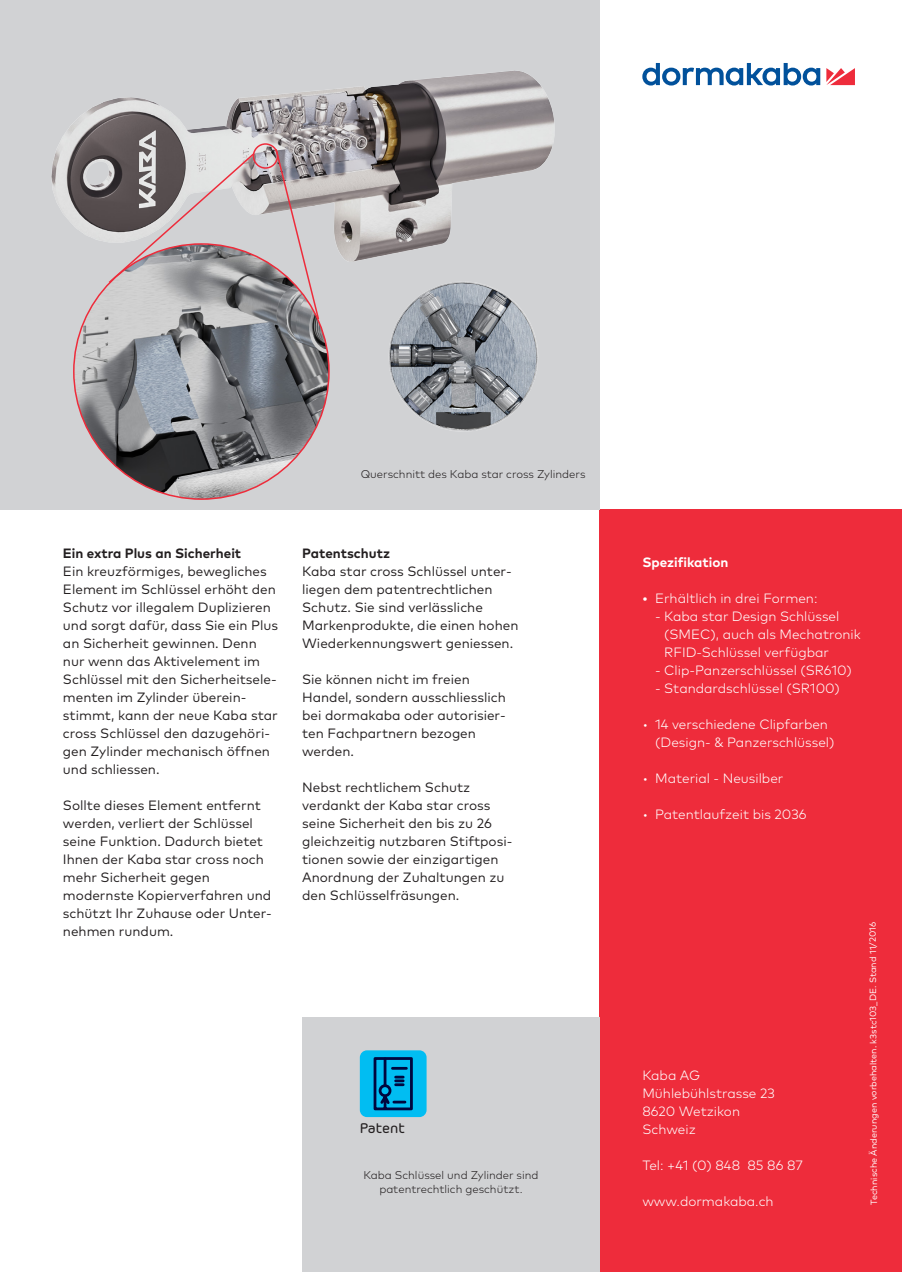
<style>
.page{position:relative;width:902px;height:1272px;background:#fff}
.page>*{position:absolute;margin:0;border:0;box-sizing:border-box;transform-origin:0 0}
.t1{font:500 13.95px "Morebi Rounded";color:#231f20}
.Descriptor_light_bla{font:13.5px/18px "Mark Pro";color:#231f20}
.Descriptor_bold_blac{font:13.5px/18px "Mark Pro";color:#231f20}
.Descriptor_bold_ligh{font:300 13.5px/18px "Mark Pro";color:#fff}
.Descriptor_light_bla-2{font:700 13.5px "Mark Pro";color:#231f20}
.Descriptor_bold_ligh-2{font:700 13.5px "Mark Pro";color:#fff}
.Descriptor_bold_blac-2{font:700 13.5px "Mark Pro";color:#231f20}
.Margin_light_black_7{font:300 11.25px/14.2px "Mark Pro";color:#231f20;text-align:center}
.t2{font:9px "Mark Pro";letter-spacing:-.005em;color:#fff}
.s1{font-family:"Georgia Pro";font-weight:400}
.s2{color:#ee2c3b}
</style>
<div class="page">
<svg style="left:826px;top:68px;width:29px;height:17px"></svg>
<svg style="left:642px;top:63px;width:178px;height:23px"></svg>
<div style="left:600px;top:510px;width:302px;height:762px;background:#ee2c3b"></div>
<div style="left:302px;top:1017px;width:298px;height:255px;background:#d1d2d4"></div>
<div style="left:0;top:0;width:600px;height:510px;background:#d1d2d4"></div>
<img style="left:51px;top:71px;width:504px;height:289px">
<div style="left:360px;top:1050px;width:67px;height:67px;background:#01bdf2;border-radius:7px"></div>
<svg style="left:373px;top:1057px;width:40px;height:54px"></svg>
<hr style="left:384px;top:1059px;width:2px;height:26px;background:#00073f">
<img style="left:74px;top:244px;width:255px;height:255px;border-radius:128px">
<div style="left:253px;top:143px;width:25px;height:26px;border:2px solid #ee2c3b;border-radius:50%"></div>
<svg style="left:274px;top:147px;width:46px;height:174px"></svg>
<svg style="left:107px;top:151px;width:149px;height:134px"></svg>
<img style="left:343px;top:257px;width:212px;height:174px">
<p class="Margin_light_black_7" style="left:361px;top:466px;width:226px">Querschnitt des Kaba star cross Zylinders</p>
<p class="Descriptor_light_bla-2" style="left:63px;top:543px;width:180px">Ein extra Plus an Sicherheit</p>
<p class="Descriptor_light_bla" style="left:63px;top:561px;width:217px">Ein kreuzförmiges, bewegliches<br>Element im Schlüssel erhöht den<br>Schutz vor illegalem Duplizieren und sorgt dafür, dass Sie ein Plus an Sicherheit gewinnen. Denn nur wenn das Aktivelement im<br>Schlüssel mit den Sicherheitsele&shy;menten im Zylinder überein&shy;stimmt, kann der neue Kaba star cross Schlüssel den dazugehöri&shy;gen Zylinder mechanisch öffnen und schliessen.</p>
<p class="Descriptor_light_bla" style="left:63px;top:795px;width:210px">Sollte dieses Element entfernt werden, verliert der Schlüssel seine Funktion. Dadurch bietet<br>Ihnen der Kaba star cross noch mehr Sicherheit gegen modernste Kopierverfahren und schützt Ihr Zuhause oder Unter&shy;nehmen rundum.</p>
<p class="Descriptor_bold_blac-2" style="left:302px;top:543px;width:89px">Patentschutz</p>
<p class="Descriptor_bold_blac" style="left:302px;top:561px;width:218px">Kaba star cross Schlüssel unter&shy;liegen dem patentrechtlichen<br>Schutz. Sie sind verlässliche<br>Markenprodukte, die einen hohen<br>Wiederkennungswert geniessen.</p>
<p class="Descriptor_bold_blac" style="left:302px;top:669px;width:205px">Sie können nicht im freien<br>Handel, sondern ausschliesslich bei dormakaba oder autorisier&shy;ten Fachpartnern bezogen werden.</p>
<p class="Descriptor_bold_blac" style="left:302px;top:777px;width:212px">Nebst rechtlichem Schutz verdankt der Kaba star cross seine Sicherheit den bis zu 26 gleichzeitig nutzbaren Stiftposi&shy;tionen sowie der einzigartigen<br>Anordnung der Zuhaltungen zu den Schlüsselfräsungen.</p>
<p class="t1" style="left:360px;top:1118px;width:47px">Patent</p>
<p class="Margin_light_black_7" style="left:364px;top:1167px;width:176px">Kaba Schlüssel und Zylinder sind patentrechtlich geschützt.</p>
<p class="Descriptor_bold_ligh-2" style="left:642px;top:552px;width:88px">Spezifikation</p>
<p class="Descriptor_bold_ligh" style="left:642px;top:588px;width:177px"><span class="s1">•</span> Erhältlich in drei Formen:</p>
<p class="Descriptor_bold_ligh" style="left:664px;top:606px;width:198px;text-indent:-9px">- Kaba star Design Schlüssel (SMEC), auch als Mechatronik<br>RFID-Schlüssel verfügbar</p>
<p class="Descriptor_bold_ligh" style="left:642px;top:660px;width:211px"><span class="s2">•</span> - Clip-Panzerschlüssel (SR610)</p>
<p class="Descriptor_bold_ligh" style="left:655px;top:678px;width:186px">- Standardschlüssel (SR100)</p>
<p class="Descriptor_bold_ligh" style="left:655px;top:714px;width:181px;text-indent:-13px">• 14 verschiedene Clipfarben (Design- &amp; Panzerschlüssel)</p>
<p class="Descriptor_bold_ligh" style="left:642px;top:768px;width:143px">• Material - Neusilber</p>
<p class="Descriptor_bold_ligh" style="left:642px;top:804px;width:166px">• Patentlaufzeit bis 2036</p>
<p class="Descriptor_bold_ligh" style="left:642px;top:1065px;width:134px">Kaba AG<br>Mühlebühlstrasse 23<br>8620 Wetzikon<br>Schweiz</p>
<p class="Descriptor_bold_ligh" style="left:642px;top:1155px;width:162px">Tel: +41 (0) 848 85 86 87</p>
<p class="Descriptor_bold_ligh" style="left:642px;top:1191px;width:133px">www.dormakaba.ch</p>
<p class="t2" style="left:867px;top:1205px;width:285px;rotate:-90deg">Technische Änderungen vorbehalten. k3stc103_DE. Stand 11/2016</p>
</div>
